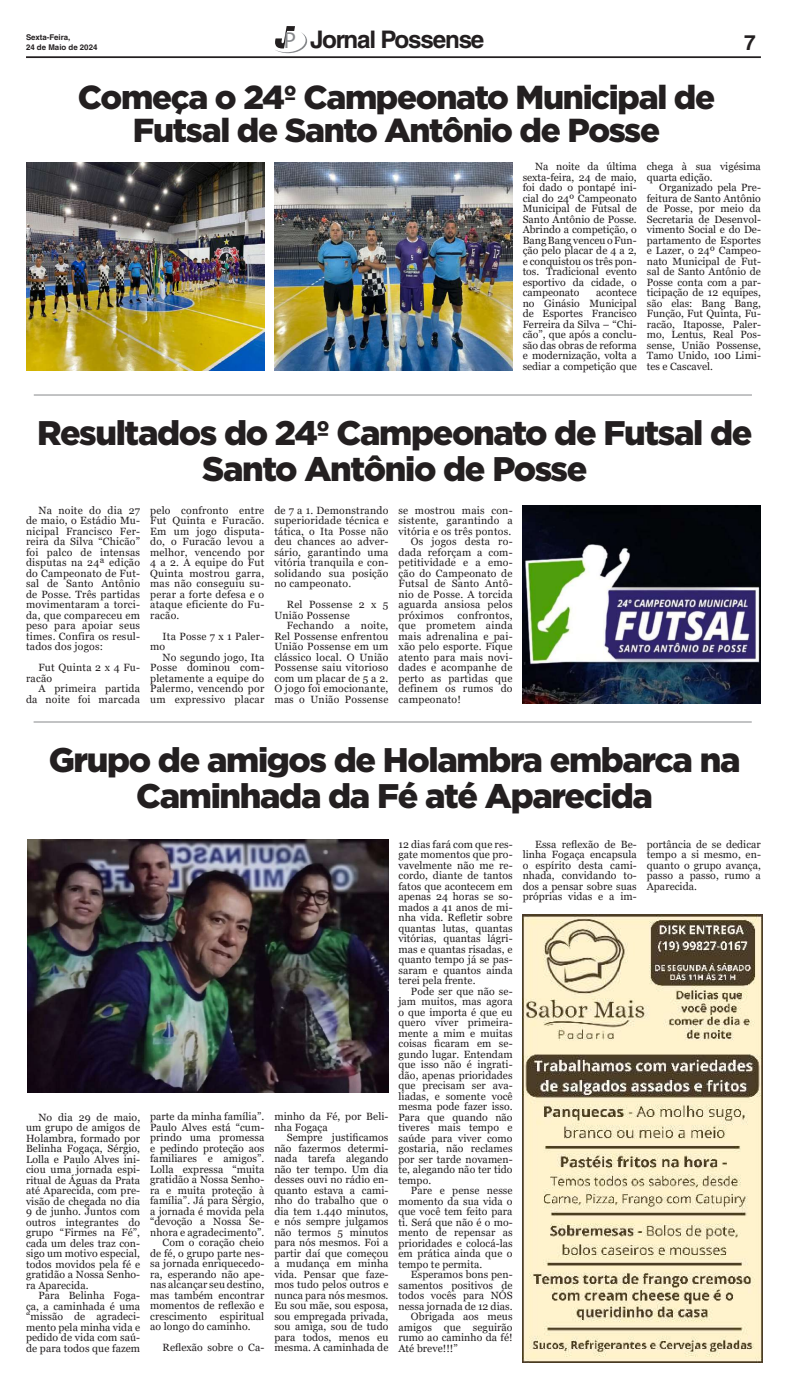
<style>
.page{position:relative;width:787px;height:1389px;background:#fff}
.page>*{position:absolute;margin:0;border:0;box-sizing:border-box;transform-origin:0 0}
.t1{font:900 34.12px/36.8px "Gotham";letter-spacing:-.04em;color:#231f20;text-align:center}
.t2{font:900 33.25px/33.2px "Gotham";letter-spacing:-.04em;color:#231f20;text-align:center}
.t3{font:700 24.24px "Helvetica LT Std";letter-spacing:-.05em;color:#231f20}
.t4{font:700 21px "Helvetica LT Std";color:#231f20}
.t5{font:10.5px/10.5px "Georgia";letter-spacing:.005em;color:#231f20;text-align:justify}
.t6{font:700 7.88px/9.5px "Helvetica LT Std";color:#231f20}
.s1{font-family:"Myriad Pro";font-weight:400;font-size:23.01px;color:#86888b}
</style>
<div class="page">
<hr style="left:26px;top:56px;width:734px;height:2px;background:#231f20">
<svg style="left:275px;top:26px;width:32px;height:27px"></svg>
<hr style="left:34px;top:395px;width:717px;height:1px;background:#86888b">
<hr style="left:34px;top:722px;width:717px;height:1px;background:#86888b">
<img style="left:522px;top:914px;width:239px;height:449px">
<img style="left:26px;top:162px;width:238px;height:209px">
<img style="left:274px;top:162px;width:238px;height:209px">
<img style="left:522px;top:506px;width:238px;height:197px">
<img style="left:27px;top:840px;width:361px;height:253px">
<p class="t6" style="left:26px;top:33px;width:73px">Sexta-Feira,<br>24 de Maio de 2024</p>
<h3 class="t3" style="left:283px;top:25px;width:202px"><span class="s1">P</span> Jornal Possense</h3>
<h3 class="t4" style="left:743px;top:30px;width:13px">7</h3>
<h2 class="t2" style="left:78px;top:79px;width:638px">Começa o 24º Campeonato Municipal de<br>Futsal de Santo Antônio de Posse</h2>
<p class="t5" style="left:522px;top:161px;width:116px;text-indent:12px">Na noite da última sexta-feira, 24 de maio, foi dado o pontapé ini&shy;cial do 24º Campeonato Municipal de Futsal de Santo Antônio de Posse.<br>Abrindo a competição, o Bang Bang venceu o Fun&shy;ção pelo placar de 4 a 2, e conquistou os três pon&shy;tos. Tradicional evento esportivo da cidade, o campeonato</p>
<p class="t5" style="left:522px;top:287px;width:116px;text-indent:74px">acontece no Ginásio Municipal de Esportes Francisco Ferreira da Silva – “Chi&shy;cão”, que após a conclu&shy;são das obras de reforma e modernização, volta a sediar a competição que</p>
<p class="t5" style="left:646px;top:161px;width:116px">chega à sua vigésima quarta edição.</p>
<p class="t5" style="left:646px;top:182px;width:116px;text-indent:12px">Organizado pela Pre&shy;feitura de Santo Antônio de Posse, por meio da Secretaria de Desenvol&shy;vimento Social e do De&shy;partamento de Esportes e Lazer, o 24º Campeo&shy;nato Municipal de Fut&shy;sal de Santo Antônio de Posse conta com a par&shy;ticipação de 12 equipes, são elas: Bang Bang, Função, Fut Quinta, Fu&shy;racão, Itaposse, Paler&shy;mo, Lentus, Real Pos&shy;sense, União Possense, Tamo Unido, 100 Limi&shy;tes e Cascavel.</p>
<h1 class="t1" style="left:37px;top:413px;width:716px">Resultados do 24º Campeonato de Futsal de<br>Santo Antônio de Posse</h1>
<p class="t5" style="left:26px;top:505px;width:116px;text-indent:12px">Na noite do dia 27 de maio, o Estádio Mu&shy;nicipal Francisco Fer&shy;reira da Silva “Chicão” foi palco de intensas disputas na 24ª edição do Campeonato de Fut&shy;sal de Santo Antônio de Posse. Três partidas movimentaram a torci&shy;da, que compareceu em peso para apoiar seus times. Confira os resul&shy;tados dos jogos:</p>
<p class="t5" style="left:26px;top:663px;width:116px;text-indent:12px">Fut Quinta 2 x 4 Fu&shy;racão</p>
<p class="t5" style="left:26px;top:684px;width:116px;text-align:right">A primeira partida da noite foi marcada</p>
<p class="t5" style="left:150px;top:505px;width:116px">pelo confronto entre Fut Quinta e Furacão.<br>Em um jogo disputa&shy;do, o Furacão levou a melhor, vencendo por 4 a 2. A equipe do Fut Quinta mostrou garra, mas não conseguiu su&shy;perar a forte defesa e o ataque eficiente do Fu&shy;racão.</p>
<p class="t5" style="left:150px;top:631px;width:116px;text-indent:12px">Ita Posse 7 x 1 Paler&shy;mo</p>
<p class="t5" style="left:150px;top:652px;width:116px;text-indent:12px">No segundo jogo, Ita Posse dominou com&shy;pletamente a equipe do Palermo, vencendo por um expressivo placar</p>
<p class="t5" style="left:274px;top:505px;width:116px">de 7 a 1. Demonstrando superioridade técnica e tática, o Ita Posse não deu chances ao adver&shy;sário, garantindo uma vitória tranquila e con&shy;solidando sua posição no campeonato.</p>
<p class="t5" style="left:274px;top:600px;width:116px;text-indent:12px">Rel Possense 2 x 5<br>União Possense</p>
<p class="t5" style="left:274px;top:621px;width:116px;text-indent:12px">Fechando a noite, Rel Possense enfrentou União Possense em um clássico local. O União Possense saiu vitorioso com um placar de 5 a 2.<br>O jogo foi emocionante, mas o União Possense</p>
<p class="t5" style="left:398px;top:505px;width:116px">se mostrou mais con-</p>
<p class="t5" style="left:398px;top:516px;width:116px">sistente, garantindo a</p>
<p class="t5" style="left:398px;top:526px;width:114px">vitória e os três pontos.</p>
<p class="t5" style="left:411px;top:537px;width:103px">Os jogos desta ro-</p>
<p class="t5" style="left:398px;top:547px;width:116px">dada reforçam a com-</p>
<p class="t5" style="left:398px;top:558px;width:116px">petitividade e a emo-</p>
<p class="t5" style="left:398px;top:568px;width:116px">ção do Campeonato de</p>
<p class="t5" style="left:398px;top:579px;width:116px">Futsal de Santo Antô-</p>
<p class="t5" style="left:398px;top:589px;width:116px">nio de Posse. A torcida</p>
<p class="t5" style="left:398px;top:600px;width:116px">aguarda ansiosa pelos</p>
<p class="t5" style="left:398px;top:610px;width:47px">próximos</p>
<p class="t5" style="left:398px;top:610px;width:116px;text-indent:59px">confrontos, que prometem ainda mais adrenalina e pai&shy;xão pelo esporte. Fique atento para mais novi&shy;dades e acompanhe de perto as partidas que definem os rumos do campeonato!</p>
<h1 class="t1" style="left:49px;top:740px;width:693px">Grupo de amigos de Holambra embarca na<br>Caminhada da Fé até Aparecida</h1>
<p class="t5" style="left:26px;top:1112px;width:116px;text-indent:12px">No dia 29 de maio, um grupo de amigos de Holambra, formado por Belinha Fogaça, Sérgio, Lolla e Paulo Alves ini&shy;ciou uma jornada espi&shy;ritual de Águas da Prata até Aparecida, com pre&shy;visão de chegada no dia 9 de junho. Juntos com outros integrantes do grupo “Firmes na Fé”, cada um deles traz con&shy;sigo um motivo especial, todos movidos pela fé e gratidão a Nossa Senho&shy;ra Aparecida.</p>
<p class="t5" style="left:26px;top:1291px;width:116px;text-indent:12px">Para Belinha Foga&shy;ça, a caminhada é uma “missão de agradeci&shy;mento pela minha vida e pedido de vida com saú&shy;de para todos que fazem</p>
<p class="t5" style="left:150px;top:1112px;width:116px">parte da minha família”.</p>
<p class="t5" style="left:150px;top:1122px;width:116px">Paulo Alves está “cum-</p>
<p class="t5" style="left:150px;top:1133px;width:116px">prindo uma promessa</p>
<p class="t5" style="left:150px;top:1143px;width:115px">e pedindo proteção aos</p>
<p class="t5" style="left:150px;top:1154px;width:116px">familiares e amigos”.</p>
<p class="t5" style="left:150px;top:1164px;width:116px">Lolla expressa “muita</p>
<p class="t5" style="left:150px;top:1175px;width:116px">gratidão a Nossa Senho-</p>
<p class="t5" style="left:150px;top:1185px;width:116px">ra e muita proteção à</p>
<p class="t5" style="left:150px;top:1196px;width:116px">família”. Já para Sérgio,</p>
<p class="t5" style="left:150px;top:1206px;width:116px">a jornada é movida pela</p>
<p class="t5" style="left:150px;top:1217px;width:116px">“devoção a Nossa Se-</p>
<p class="t5" style="left:150px;top:1227px;width:116px">nhora e agradecimento”.</p>
<p class="t5" style="left:162px;top:1238px;width:103px">Com o coração cheio</p>
<p class="t5" style="left:150px;top:1248px;width:116px">de fé, o grupo parte nes-</p>
<p class="t5" style="left:150px;top:1259px;width:116px">sa jornada enriquecedo-</p>
<p class="t5" style="left:150px;top:1269px;width:116px">ra, esperando não ape-</p>
<p class="t5" style="left:150px;top:1280px;width:116px">nas alcançar seu destino,</p>
<p class="t5" style="left:150px;top:1290px;width:116px">mas também encontrar</p>
<p class="t5" style="left:150px;top:1301px;width:116px">momentos de reflexão e</p>
<p class="t5" style="left:150px;top:1311px;width:116px">crescimento espiritual</p>
<p class="t5" style="left:150px;top:1322px;width:102px">ao longo do caminho.</p>
<p class="t5" style="left:162px;top:1343px;width:103px">Reflexão sobre o Ca-</p>
<p class="t5" style="left:274px;top:1112px;width:116px">minho da Fé, por Beli&shy;nha Fogaça</p>
<p class="t5" style="left:274px;top:1133px;width:116px;text-indent:12px">Sempre justificamos não fazermos determi&shy;nada tarefa alegando não ter tempo. Um dia desses ouvi no rádio en&shy;quanto estava a cami&shy;nho do trabalho que o dia tem 1.440 minutos, e nós sempre julgamos não termos 5 minutos para nós mesmos. Foi a partir daí que começou a mudança em minha vida. Pensar que faze&shy;mos tudo pelos outros e nunca para nós mesmos.<br>Eu sou mãe, sou esposa, sou empregada privada, sou amiga, sou de tudo para todos, menos eu mesma. A caminhada de</p>
<p class="t5" style="left:398px;top:839px;width:116px">12 dias fará com que res&shy;gate momentos que pro&shy;vavelmente não me re&shy;cordo, diante de tantos fatos que acontecem em apenas 24 horas se so&shy;mados a 41 anos de mi&shy;nha vida. Refletir sobre quantas lutas, quantas vitórias, quantas lágri&shy;mas e quantas risadas, e quanto tempo já se pas&shy;saram e quantos ainda terei pela frente.</p>
<p class="t5" style="left:398px;top:986px;width:116px;text-indent:12px">Pode ser que não se&shy;jam muitos, mas agora o que importa é que eu quero viver primeira&shy;mente a mim e muitas coisas ficaram em se&shy;gundo lugar. Entendam que isso não é ingrati&shy;dão, apenas prioridades que precisam ser ava&shy;liadas, e somente você mesma pode fazer isso.<br>Para que quando não tiveres mais tempo e saúde para viver como gostaria, não reclames por ser tarde novamen&shy;te, alegando não ter tido tempo.</p>
<p class="t5" style="left:398px;top:1186px;width:116px;text-indent:12px">Pare e pense nesse momento da sua vida o que você tem feito para ti. Será que não é o mo&shy;mento de repensar as prioridades e colocá-las em prática ainda que o tempo te permita.</p>
<p class="t5" style="left:411px;top:1270px;width:103px">Esperamos bons pen-</p>
<p class="t5" style="left:398px;top:1280px;width:115px">samentos positivos de</p>
<p class="t5" style="left:398px;top:1291px;width:116px">todos vocês para NÓS</p>
<p class="t5" style="left:398px;top:1301px;width:116px">nessa jornada de 12 dias.</p>
<p class="t5" style="left:411px;top:1312px;width:103px">Obrigada aos meus</p>
<p class="t5" style="left:398px;top:1322px;width:116px">amigos que seguirão</p>
<p class="t5" style="left:398px;top:1333px;width:116px">rumo ao caminho da fé!</p>
<p class="t5" style="left:398px;top:1343px;width:61px">Até breve!!!”</p>
<p class="t5" style="left:522px;top:839px;width:116px;text-indent:12px">Essa reflexão de Be&shy;linha Fogaça encapsula o espírito desta cami&shy;nhada, convidando to&shy;dos a pensar sobre suas próprias vidas e a im-</p>
<p class="t5" style="left:646px;top:839px;width:116px">portância de se dedicar tempo a si mesmo, en&shy;quanto o grupo avança, passo a passo, rumo a Aparecida.</p>
</div>
